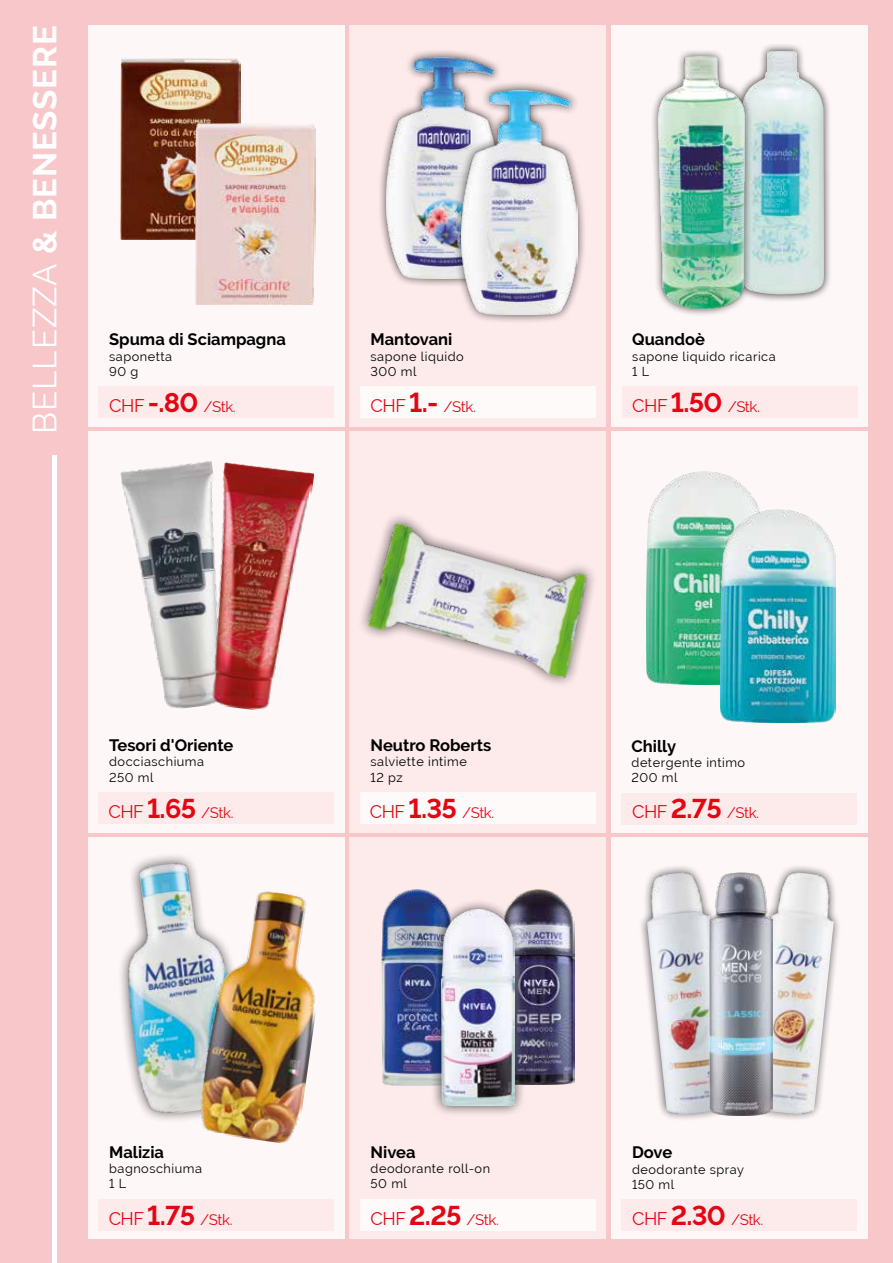
<style>
.page{position:relative;width:893px;height:1263px;background:#f8c7ca}
.page>*{position:absolute;margin:0;border:0;box-sizing:border-box;transform-origin:0 0}
.t1{font:700 33px "Raleway";letter-spacing:.025em;color:#fff}
.t2{font:700 16.5px "Raleway";color:#000}
.t3{font:15px "Raleway";letter-spacing:-.03em;color:#e30613}
.t4{font:12.75px/15.3px "Raleway";letter-spacing:.04em;color:#000}
.s1{font-weight:400}
.s2{font-size:18px}
.s3{font-weight:700;font-size:27px}
</style>
<div class="page">
<div style="left:52px;top:455px;width:5px;height:808px;background:#fff"></div>
<div style="left:88px;top:838px;width:257px;height:401px;background:#fef7f8"></div>
<div style="left:88px;top:431px;width:257px;height:401px;background:#fef7f8"></div>
<div style="left:88px;top:26px;width:257px;height:401px;background:#fef7f8"></div>
<div style="left:611px;top:26px;width:257px;height:401px;background:#fef7f8"></div>
<div style="left:611px;top:431px;width:257px;height:401px;background:#fef7f8"></div>
<div style="left:611px;top:838px;width:256px;height:401px;background:#fef7f8"></div>
<div style="left:350px;top:838px;width:256px;height:401px;background:#fdeaeb"></div>
<div style="left:350px;top:431px;width:256px;height:401px;background:#fdeaeb"></div>
<div style="left:350px;top:26px;width:256px;height:401px;background:#fdeaeb"></div>
<div style="left:621px;top:1199px;width:236px;height:32px;background:#fdeaeb"></div>
<div style="left:99px;top:1199px;width:235px;height:31px;background:#fdeaeb"></div>
<div style="left:99px;top:792px;width:235px;height:32px;background:#fdeaeb"></div>
<div style="left:99px;top:386px;width:235px;height:32px;background:#fdeaeb"></div>
<div style="left:621px;top:793px;width:236px;height:32px;background:#fdeaeb"></div>
<div style="left:622px;top:386px;width:235px;height:32px;background:#fdeaeb"></div>
<div style="left:360px;top:1199px;width:236px;height:31px;background:#fefafa"></div>
<div style="left:360px;top:792px;width:236px;height:32px;background:#fefafa"></div>
<div style="left:360px;top:386px;width:236px;height:32px;background:#fefafa"></div>
<img style="left:646px;top:472px;width:116px;height:213px">
<img style="left:720px;top:509px;width:115px;height:213px">
<img style="left:121px;top:59px;width:119px;height:180px">
<img style="left:196px;top:123px;width:119px;height:181px">
<div style="left:352px;top:507px;width:254px;height:188px;background:#fdeaeb"></div>
<img style="left:367px;top:523px;width:226px;height:156px">
<div style="left:733px;top:43px;width:99px;height:259px;background:#000;opacity:.75"></div>
<img style="left:753px;top:51px;width:71px;height:243px">
<div style="left:650px;top:48px;width:103px;height:269px;background:#000;opacity:.75"></div>
<img style="left:657px;top:57px;width:89px;height:251px">
<div style="left:377px;top:49px;width:133px;height:239px;background:#000;opacity:.75"></div>
<img style="left:386px;top:58px;width:115px;height:221px">
<div style="left:452px;top:80px;width:135px;height:244px;background:#000;opacity:.75"></div>
<img style="left:462px;top:90px;width:115px;height:224px">
<svg style="left:631px;top:860px;width:218px;height:266px;background:#e5e0e2"></svg>
<img style="left:751px;top:870px;width:87px;height:246px">
<img style="left:709px;top:873px;width:63px;height:242px">
<div style="left:97px;top:844px;width:163px;height:288px;background:#fef7f8"></div>
<img style="left:111px;top:858px;width:135px;height:260px">
<img style="left:196px;top:886px;width:135px;height:259px">
<img style="left:381px;top:890px;width:73px;height:195px">
<img style="left:502px;top:890px;width:72px;height:195px">
<div style="left:430px;top:898px;width:96px;height:219px;background:#000;opacity:.75"></div>
<img style="left:441px;top:910px;width:73px;height:195px">
<img style="left:120px;top:461px;width:121px;height:251px">
<img style="left:195px;top:462px;width:119px;height:252px">
<h1 class="t1" style="left:26px;top:434px;width:410px;rotate:-90deg"><span class="s1">BELLEZZA</span> &amp; BENESSERE</h1>
<p class="t2" style="left:109px;top:330px;width:178px">Spuma di Sciampagna</p>
<p class="t4" style="left:109px;top:348px;width:64px">saponetta<br>90 g</p>
<p class="t2" style="left:371px;top:330px;width:83px">Mantovani</p>
<p class="t4" style="left:371px;top:348px;width:95px">sapone liquido<br>300 ml</p>
<p class="t2" style="left:632px;top:330px;width:74px">Quandoè</p>
<p class="t4" style="left:632px;top:348px;width:145px">sapone liquido ricarica<br>1 L</p>
<p class="t3" style="left:109px;top:398px;width:128px"><span class="s2">CHF</span> <span class="s3">-.80</span> /Stk.</p>
<p class="t3" style="left:632px;top:398px;width:129px"><span class="s2">CHF</span> <span class="s3">1.50</span> /Stk.</p>
<p class="t3" style="left:371px;top:398px;width:107px"><span class="s2">CHF</span> <span class="s3">1.-</span> /Stk.</p>
<p class="t2" style="left:109px;top:736px;width:126px">Tesori d'Oriente</p>
<p class="t4" style="left:109px;top:754px;width:96px">docciaschiuma<br>250 ml</p>
<p class="t3" style="left:108px;top:804px;width:127px"><span class="s2">CHF</span> <span class="s3">1.65</span> /Stk.</p>
<p class="t2" style="left:371px;top:736px;width:122px">Neutro Roberts</p>
<p class="t4" style="left:371px;top:754px;width:98px">salviette intime<br>12 pz</p>
<p class="t3" style="left:370px;top:804px;width:126px"><span class="s2">CHF</span> <span class="s3">1.35</span> /Stk.</p>
<p class="t2" style="left:631px;top:736px;width:46px">Chilly</p>
<p class="t4" style="left:631px;top:755px;width:115px">detergente intimo<br>200 ml</p>
<p class="t3" style="left:632px;top:804px;width:129px"><span class="s2">CHF</span> <span class="s3">2.75</span> /Stk.</p>
<p class="t2" style="left:109px;top:1142px;width:56px">Malizia</p>
<p class="t4" style="left:109px;top:1161px;width:94px">bagnoschiuma<br>1 L</p>
<p class="t2" style="left:371px;top:1142px;width:46px">Nivea</p>
<p class="t4" style="left:371px;top:1161px;width:121px">deodorante roll-on<br>50 ml</p>
<p class="t2" style="left:632px;top:1143px;width:42px">Dove</p>
<p class="t4" style="left:632px;top:1161px;width:113px">deodorante spray<br>150 ml</p>
<p class="t3" style="left:109px;top:1211px;width:125px"><span class="s2">CHF</span> <span class="s3">1.75</span> /Stk.</p>
<p class="t3" style="left:371px;top:1211px;width:130px"><span class="s2">CHF</span> <span class="s3">2.25</span> /Stk.</p>
<p class="t3" style="left:632px;top:1211px;width:133px"><span class="s2">CHF</span> <span class="s3">2.30</span> /Stk.</p>
</div>
